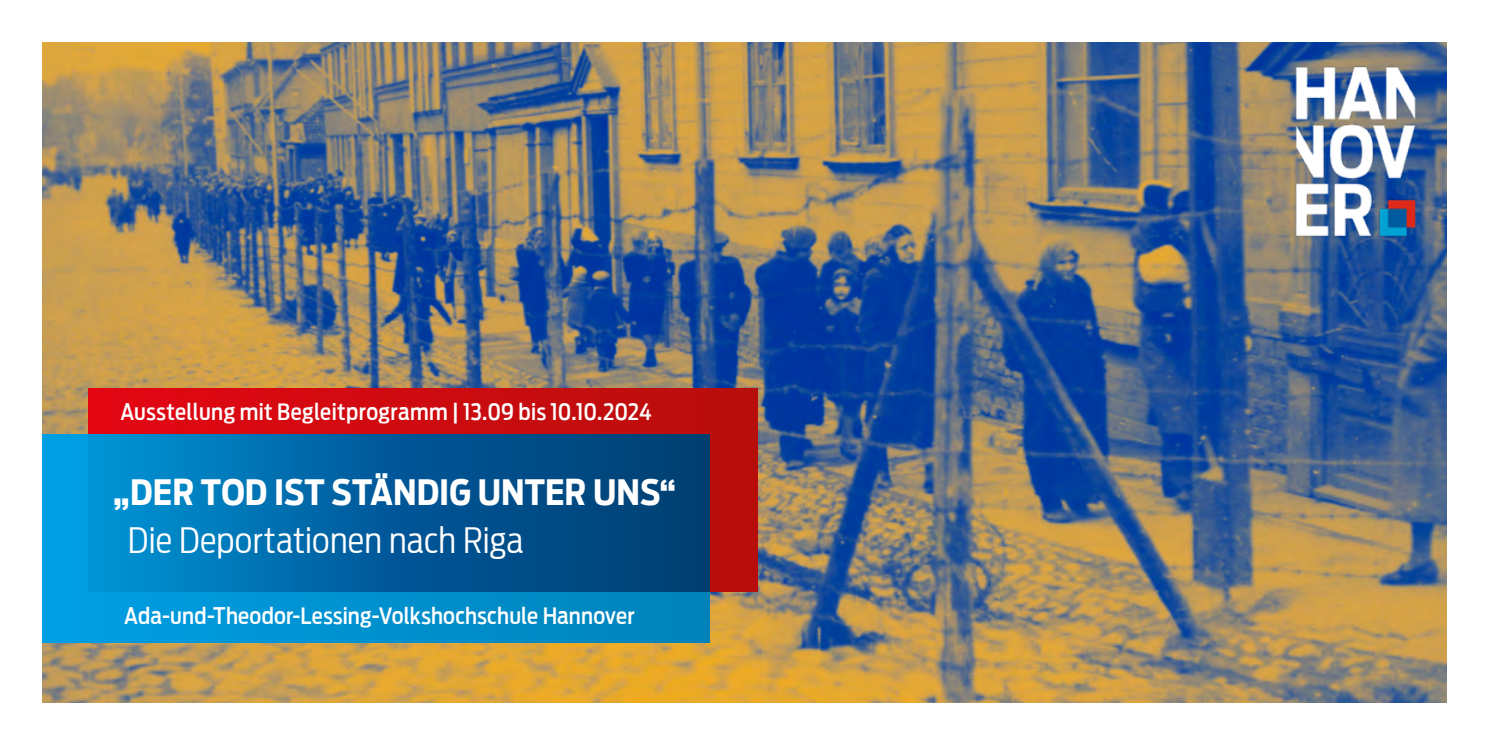
<style>
.page{position:relative;width:1489px;height:745px;background:#fff}
.page>*{position:absolute;margin:0;border:0;box-sizing:border-box;transform-origin:0 0}
.t1{font:700 35px "Antenna Cond";color:#fff}
.t2{font:300 35px "Antenna Cond";letter-spacing:.005em;color:#fff}
.t3{font:500 22.5px "Antenna Cond";letter-spacing:.01em;color:#fff}
</style>
<div class="page">
<img style="left:43px;top:43px;width:1403px;height:659px">
<img style="left:1287px;top:58px;width:138px;height:188px">
<div style="left:89px;top:388px;width:668px;height:202px;background:linear-gradient(to right,#e40613,#b60f0d)"></div>
<div style="left:43px;top:434px;width:666px;height:207px;background:linear-gradient(to right,#009fe3,#007fb6)"></div>
<div style="left:89px;top:434px;width:620px;height:156px;background:linear-gradient(to right,#008cd0,#00346b)"></div>
<p class="t3" style="left:120px;top:398px;width:533px">Ausstellung mit Begleitprogramm | 13.09 bis 10.10.2024</p>
<h1 class="t1" style="left:113px;top:471px;width:564px">„DER TOD IST STÄNDIG UNTER UNS“</h1>
<h1 class="t2" style="left:128px;top:519px;width:397px">Die Deportationen nach Riga</h1>
<p class="t3" style="left:124px;top:602px;width:511px">Ada-und-Theodor-Lessing-Volkshochschule Hannover</p>
</div>
